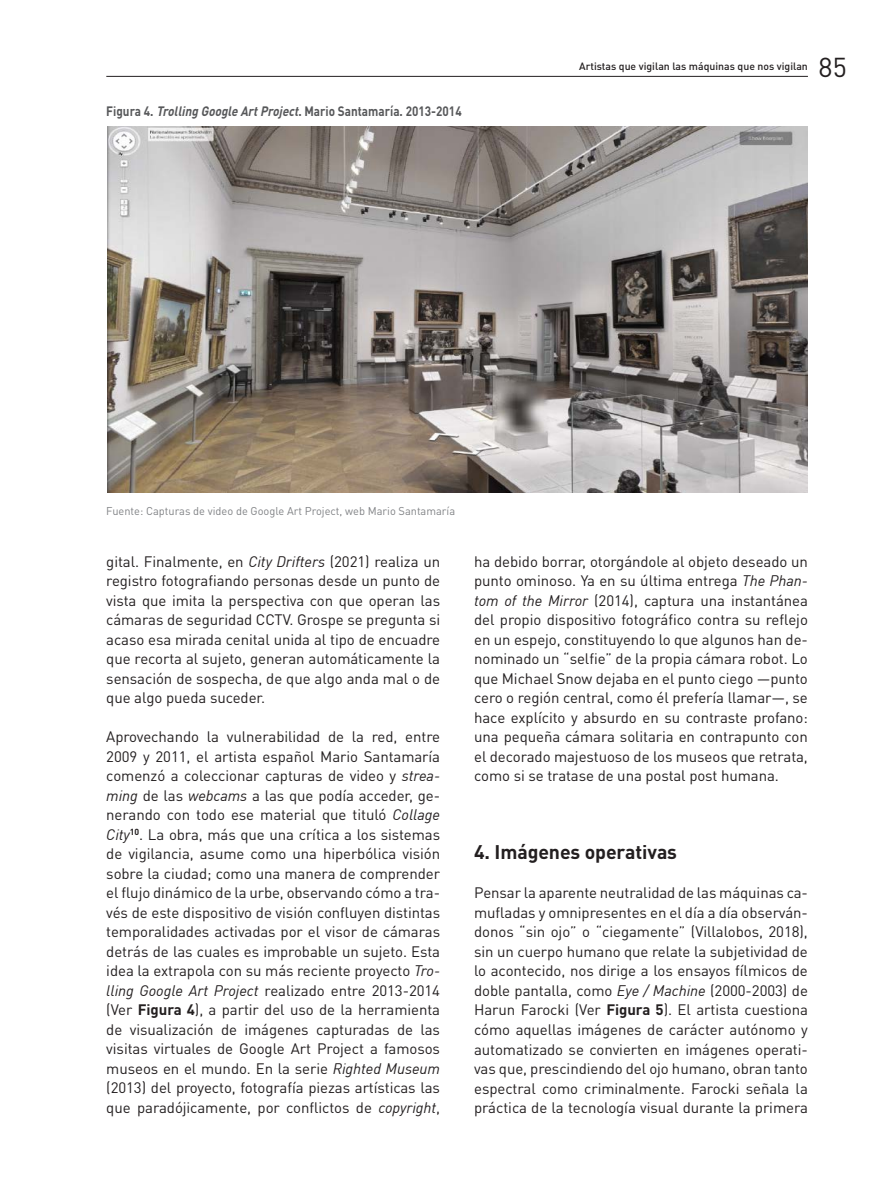
<style>
.page{position:relative;width:893px;height:1191px;background:#fff}
.page>*{position:absolute;margin:0;border:0;box-sizing:border-box;transform-origin:0 0}
.t1{font:27px "DIN Pro";color:#231f20}
._1_SUBTITULO{font:700 19.5px "DIN Pro";letter-spacing:-.005em;color:#231f20}
.TEXTO_GENEARL{font:15px/19.5px "DIN Pro";letter-spacing:-.005em;color:#231f20;text-align:justify}
.caja_textos{font:15px/19.5px "DIN Pro";letter-spacing:-.005em;color:#231f20;text-align:justify}
.TITULO_CUADRO{font:700 13.5px "DIN Pro";color:#57585a;scale:.87 1}
.PIE_DE_GRAFICO{font:11.25px "DIN Pro";color:#808285}
.t2{font:500 10.5px "DIN Pro";color:#231f20}
.s1{font-style:italic}
.s2{font-family:"DIN";font-style:italic}
.s3{font-weight:700}
</style>
<div class="page">
<hr style="left:106px;top:76px;width:702px;height:1px;background:#231f20">
<img style="left:107px;top:127px;width:701px;height:366px">
<p class="TITULO_CUADRO" style="left:106px;top:100px;width:410px">Figura 4. <span class="s1">TrollingGoogleArtProject</span>. Mario Santamaría. 2013-2014</p>
<p class="t2" style="left:579px;top:57px;width:230px">Artistas que vigilan las máquinas que nos vigilan</p>
<h1 class="t1" style="left:819px;top:48px;width:30px">85</h1>
<p class="PIE_DE_GRAFICO" style="left:106px;top:504px;width:350px">Fuente: Capturas de video de Google Art Project, web Mario Santamaría</p>
<p class="TEXTO_GENEARL" style="left:106px;top:551px;width:335px">gital. Finalmente, en <span class="s2">City Drifters</span> (2021) realiza un registro fotografiando personas desde un punto de vista que imita la perspectiva con que operan las cámaras de seguridad CCTV. Grospe se pregunta si acaso esa mirada cenital unida al tipo de encuadre que recorta al sujeto, generan automáticamente la sensación de sospecha, de que algo anda mal o de que algo pueda suceder.</p>
<p class="TEXTO_GENEARL" style="left:106px;top:726px;width:335px">Aprovechando la vulnerabilidad de la red, entre 2009 y 2011, el artista español Mario Santamaría comenzó a coleccionar capturas de video y <span class="s2">strea&shy;ming</span> de las <span class="s2">webcams</span> a las que podía acceder, ge&shy;nerando con todo ese material que tituló <span class="s2">Collage City</span><sup>10</sup>. La obra, más que una crítica a los sistemas de vigilancia, asume como una hiperbólica visión sobre la ciudad; como una manera de comprender el flujo dinámico de la urbe, observando cómo a tra&shy;vés de este dispositivo de visión confluyen distintas temporalidades activadas por el visor de cámaras detrás de las cuales es improbable un sujeto. Esta idea la extrapola con su más reciente proyecto <span class="s2">Tro&shy;lling Google Art Project</span> realizado entre 2013-2014 (Ver <span class="s3">Figura 4</span>), a partir del uso de la herramienta de visualización de imágenes capturadas de las visitas virtuales de Google Art Project a famosos museos en el mundo. En la serie <span class="s2">Righted Museum </span>(2013) del proyecto, fotografía piezas artísticas las que paradójicamente, por conflictos de <span class="s2">copyright</span>,</p>
<p class="TEXTO_GENEARL" style="left:474px;top:551px;width:335px">ha debido borrar, otorgándole al objeto deseado un punto ominoso. Ya en su última entrega <span class="s2">The Phan&shy;tom of the Mirror</span> (2014), captura una instantánea del propio dispositivo fotográfico contra su reflejo en un espejo, constituyendo lo que algunos han de&shy;nominado un “selfie” de la propia cámara robot. Lo que Michael Snow dejaba en el punto ciego —punto cero o región central, como él prefería llamar—, se hace explícito y absurdo en su contraste profano: una pequeña cámara solitaria en contrapunto con el decorado majestuoso de los museos que retrata, como si se tratase de una postal post humana.</p>
<p class="_1_SUBTITULO" style="left:474px;top:836px;width:204px">4. Imágenes operativas</p>
<p class="caja_textos" style="left:474px;top:882px;width:335px">Pensar la aparente neutralidad de las máquinas ca&shy;mufladas y omnipresentes en el día a día observán&shy;donos “sin ojo” o “ciegamente” (Villalobos, 2018), sin un cuerpo humano que relate la subjetividad de lo acontecido, nos dirige a los ensayos fílmicos de doble pantalla, como <span class="s2">Eye / Machine</span> (2000-2003) de Harun Farocki (Ver <span class="s3">Figura 5</span>). El artista cuestiona cómo aquellas imágenes de carácter autónomo y automatizado se convierten en imágenes operati&shy;vas que, prescindiendo del ojo humano, obran tanto espectral como criminalmente. Farocki señala la práctica de la tecnología visual durante la primera</p>
</div>
